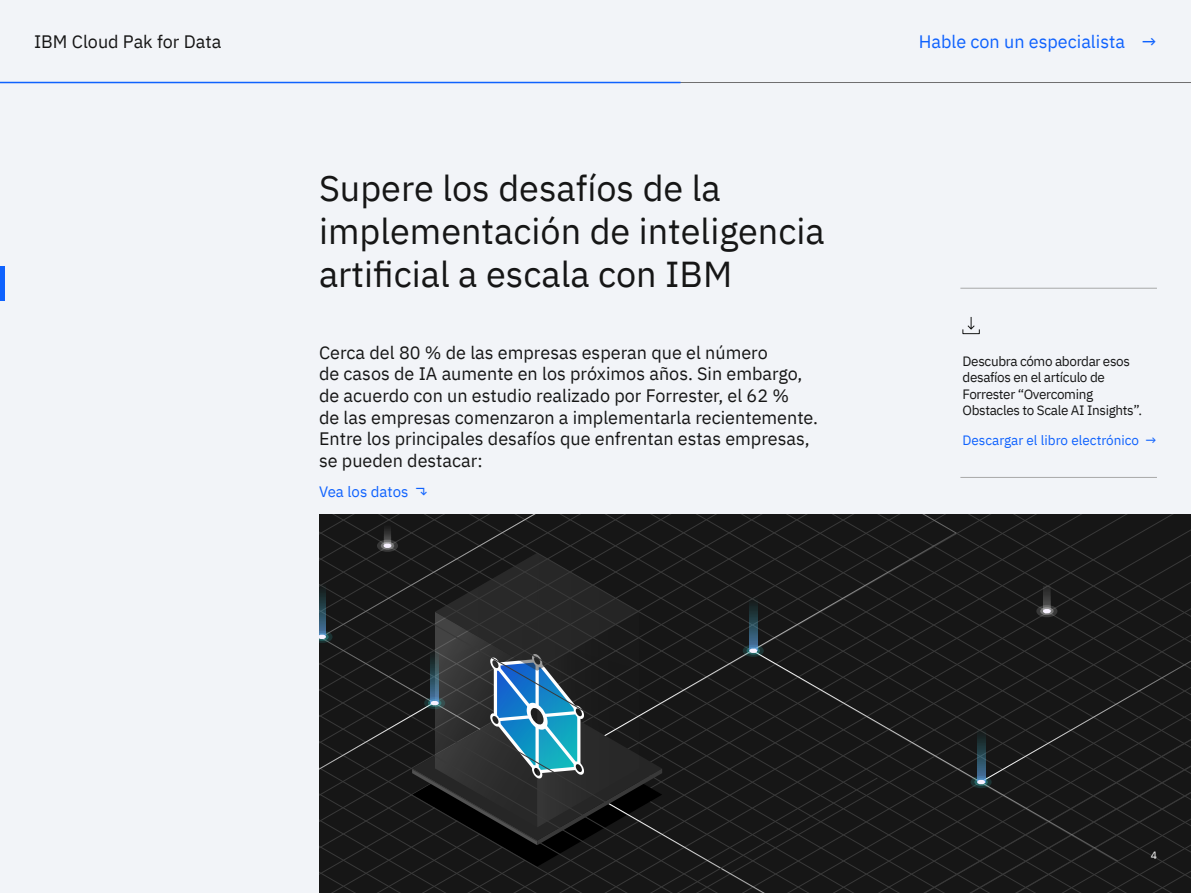
<style>
.page{position:relative;width:1191px;height:893px;background:#f2f4f8}
.page>*{position:absolute;margin:0;border:0;box-sizing:border-box;transform-origin:0 0}
.t1{font:36px/43.2px "IBM Plex Sans";color:#161616}
.t2{font:18px/21.6px "IBM Plex Sans";color:#161616}
.t3{font:18px "IBM Plex Sans";color:#0f62fe}
.t4{font:15px "IBM Plex Sans";color:#0f62fe}
.t5{font:13.5px/16.2px "IBM Plex Sans";letter-spacing:-.025em;color:#161616}
.t6{font:13.5px "IBM Plex Sans";color:#0f62fe}
.t7{font:10.5px "IBM Plex Sans";color:#fff}
</style>
<div class="page">
<hr style="left:0;top:82px;width:1191px;height:1px;background:#706f70">
<svg style="left:877px;top:866px;width:314px;height:27px;background:#191919"></svg>
<svg style="left:877px;top:788px;width:314px;height:78px;background:#191919"></svg>
<svg style="left:956px;top:635px;width:235px;height:25px;background:#181818"></svg>
<svg style="left:319px;top:514px;width:872px;height:121px;background:#181818"></svg>
<svg style="left:604px;top:514px;width:352px;height:136px;background:#191919"></svg>
<svg style="left:868px;top:650px;width:250px;height:212px;background:#191919"></svg>
<svg style="left:970px;top:660px;width:221px;height:128px;background:#1a1b1b"></svg>
<svg style="left:1036px;top:585px;width:21px;height:32px"></svg>
<svg style="left:319px;top:520px;width:549px;height:258px;background:#212528"></svg>
<svg style="left:319px;top:778px;width:558px;height:115px;background:#191919"></svg>
<hr style="left:0;top:82px;width:680px;height:1px;background:#0f62fe">
<hr style="left:960px;top:477px;width:197px;height:1px;background:#a8a8a8">
<hr style="left:960px;top:288px;width:197px;height:1px;background:#a8a8a8">
<div style="left:962px;top:329px;width:17px;height:5px;border:1px solid #161616"></div>
<svg style="left:967px;top:317px;width:8px;height:13px"></svg>
<hr style="left:0;top:266px;width:4px;height:35px;background:#0f62fe">
<p class="t2" style="left:34px;top:29px;width:189px">IBM Cloud Pak for Data</p>
<p class="t3" style="left:918px;top:28px;width:239px">Hable con un especialista →</p>
<h1 class="t1" style="left:319px;top:164px;width:507px">Supere los desafíos de la implementación de inteligencia artificial a escala con IBM</h1>
<p class="t2" style="left:319px;top:340px;width:500px">Cerca del 80 % de las empresas esperan que el número<br>de casos de IA aumente en los próximos años. Sin embargo, de acuerdo con un estudio realizado por Forrester, el 62 %<br>de las empresas comenzaron a implementarla recientemente.<br>Entre los principales desafíos que enfrentan estas empresas, se pueden destacar:</p>
<p class="t4" style="left:319px;top:480px;width:110px">Vea los datos ⬎</p>
<p class="t5" style="left:962px;top:352px;width:181px">Descubra cómo abordar esos desafíos en el artículo de<br>Forrester “Overcoming<br>Obstacles to Scale AI Insights”.</p>
<p class="t6" style="left:962px;top:430px;width:196px">Descargar el libro electrónico →</p>
<p class="t7" style="left:1150px;top:847px;width:8px">4</p>
</div>
